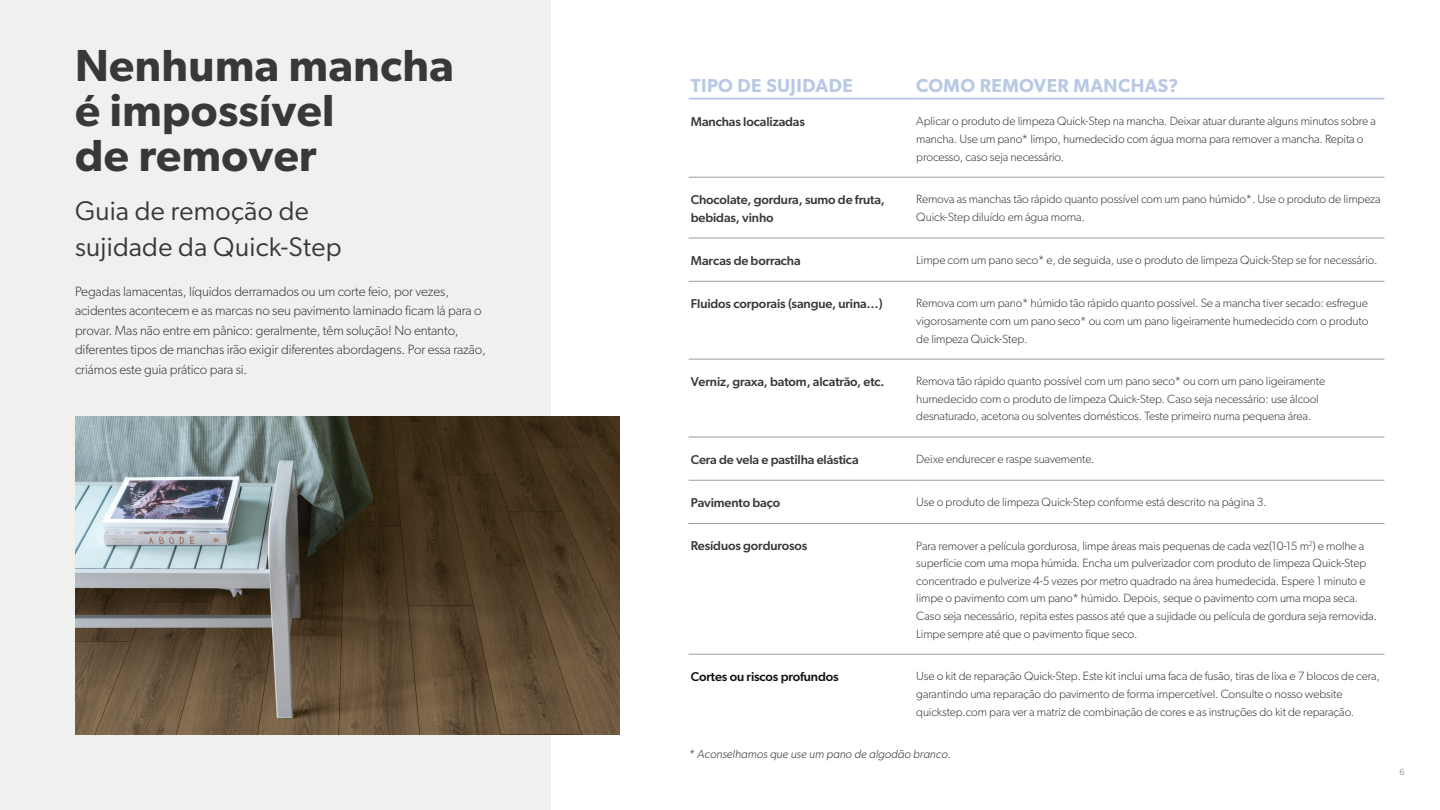
<style>
.page{position:relative;width:1440px;height:810px;background:#fff}
.page>*{position:absolute;margin:0;border:0;box-sizing:border-box;transform-origin:0 0}
.t1{font:600 45px/45px "Gibson";letter-spacing:.01em;color:#373937}
.t2{font:27px/36px "Gibson";letter-spacing:.01em;color:#373937}
.t3{font:600 18.75px "Gibson";letter-spacing:.025em;color:#b8c8e5}
.t4{font:300 13.5px/19.5px "Gibson";letter-spacing:-.01em;color:#373937}
.t5{font:500 12.83px/17.5px "Gibson";letter-spacing:-.01em;color:#373937}
.t6{font:500 12.83px "Gibson";letter-spacing:-.01em;color:#12120e}
.t7{font:300 12px/17.6px "Gibson";letter-spacing:-.01em;color:#373937}
.t8{font:italic 300 12px "Gibson";color:#373937}
.t9{font:9px "Gibson";color:#9d9e9e}
</style>
<div class="page">
<div style="left:0;top:0;width:551px;height:810px;background:#f0f0ef"></div>
<img style="left:75px;top:417px;width:545px;height:317px">
<hr style="left:689px;top:177px;width:225px;height:1px;background:#9d9e9e">
<hr style="left:914px;top:177px;width:471px;height:1px;background:#9d9e9e">
<hr style="left:689px;top:238px;width:225px;height:1px;background:#9d9e9e">
<hr style="left:914px;top:238px;width:471px;height:1px;background:#9d9e9e">
<hr style="left:689px;top:281px;width:225px;height:1px;background:#9d9e9e">
<hr style="left:914px;top:281px;width:471px;height:1px;background:#9d9e9e">
<hr style="left:689px;top:359px;width:225px;height:1px;background:#9d9e9e">
<hr style="left:914px;top:359px;width:471px;height:1px;background:#9d9e9e">
<hr style="left:689px;top:437px;width:225px;height:1px;background:#9d9e9e">
<hr style="left:914px;top:437px;width:471px;height:1px;background:#9d9e9e">
<hr style="left:689px;top:523px;width:225px;height:1px;background:#9d9e9e">
<hr style="left:914px;top:523px;width:471px;height:1px;background:#9d9e9e">
<hr style="left:689px;top:654px;width:225px;height:1px;background:#9d9e9e">
<hr style="left:914px;top:654px;width:471px;height:1px;background:#9d9e9e">
<hr style="left:689px;top:480px;width:225px;height:1px;background:#9d9e9e">
<hr style="left:914px;top:480px;width:471px;height:1px;background:#9d9e9e">
<hr style="left:689px;top:98px;width:225px;height:2px;background:#b8c8e5">
<hr style="left:914px;top:98px;width:471px;height:2px;background:#b8c8e5">
<h1 class="t1" style="left:75px;top:42px;width:380px">Nenhuma mancha é impossível<br>de remover</h1>
<h2 class="t2" style="left:75px;top:192px;width:268px">Guia de remoção de sujidade da Quick-Step</h2>
<p class="t4" style="left:75px;top:281px;width:412px">Pegadas lamacentas, líquidos derramados ou um corte feio, por vezes, acidentes acontecem e as marcas no seu pavimento laminado ficam lá para o provar. Mas não entre em pânico: geralmente, têm solução! No entanto, diferentes tipos de manchas irão exigir diferentes abordagens. Por essa razão, criámos este guia prático para si.</p>
<h3 class="t3" style="left:691px;top:75px;width:164px">TIPO DE SUJIDADE</h3>
<h3 class="t3" style="left:916px;top:75px;width:264px">COMO REMOVER MANCHAS?</h3>
<p class="t5" style="left:691px;top:113px;width:116px">Manchas localizadas</p>
<p class="t7" style="left:916px;top:112px;width:461px">Aplicar o produto de limpeza Quick-Step na mancha. Deixar atuar durante alguns minutos sobre a mancha. Use um pano* limpo, humedecido com água morna para remover a mancha. Repita o processo, caso seja necessário.</p>
<p class="t5" style="left:691px;top:191px;width:196px">Chocolate, gordura, sumo de fruta, bebidas, vinho</p>
<p class="t7" style="left:916px;top:190px;width:466px">Remova as manchas tão rápido quanto possível com um pano húmido*. Use o produto de limpeza<br>Quick-Step diluído em água morna.</p>
<p class="t5" style="left:691px;top:251px;width:111px">Marcas de borracha</p>
<p class="t7" style="left:916px;top:251px;width:463px">Limpe com um pano seco* e, de seguida, use o produto de limpeza Quick-Step se for necessário.</p>
<p class="t5" style="left:691px;top:295px;width:193px">Fluidos corporais (sangue, urina…)</p>
<p class="t7" style="left:916px;top:294px;width:454px;text-align:justify">Remova com um pano* húmido tão rápido quanto possível. Se a mancha tiver secado: esfregue vigorosamente com um pano seco* ou com um pano ligeiramente humedecido com o produto de limpeza Quick-Step.</p>
<p class="t5" style="left:691px;top:372px;width:195px">Verniz, graxa, batom, alcatrão, etc.</p>
<p class="t7" style="left:916px;top:372px;width:410px">Remova tão rápido quanto possível com um pano seco* ou com um pano ligeiramente humedecido com o produto de limpeza Quick-Step. Caso seja necessário: use álcool desnaturado, acetona ou solventes domésticos. Teste primeiro numa pequena área.</p>
<p class="t5" style="left:691px;top:450px;width:170px">Cera de vela e pastilha elástica</p>
<p class="t7" style="left:916px;top:450px;width:180px">Deixe endurecer e raspe suavemente.</p>
<p class="t5" style="left:691px;top:494px;width:91px">Pavimento baço</p>
<p class="t7" style="left:916px;top:493px;width:352px">Use o produto de limpeza Quick-Step conforme está descrito na página 3.</p>
<p class="t5" style="left:691px;top:537px;width:118px">Resíduos gordurosos</p>
<p class="t7" style="left:916px;top:537px;width:462px">Para remover a película gordurosa, limpe áreas mais pequenas de cada vez(10-15 m<sup>2</sup>) e molhe a superfície com uma mopa húmida. Encha um pulverizador com produto de limpeza Quick-Step concentrado e pulverize 4-5 vezes por metro quadrado na área humedecida. Espere 1 minuto e limpe o pavimento com um pano* húmido. Depois, seque o pavimento com uma mopa seca.<br>Caso seja necessário, repita estes passos até que a sujidade ou película de gordura seja removida.<br>Limpe sempre até que o pavimento fique seco.</p>
<p class="t6" style="left:691px;top:669px;width:149px">Cortes ou riscos profundos</p>
<p class="t7" style="left:916px;top:667px;width:465px">Use o kit de reparação Quick-Step. Este kit inclui uma faca de fusão, tiras de lixa e 7 blocos de cera, garantindo uma reparação do pavimento de forma impercetível. Consulte o nosso website quickstep.com para ver a matriz de combinação de cores e as instruções do kit de reparação.</p>
<p class="t8" style="left:689px;top:746px;width:264px">* Aconselhamos que use um pano de algodão branco.</p>
<p class="t9" style="left:1399px;top:766px;width:7px">6</p>
</div>
